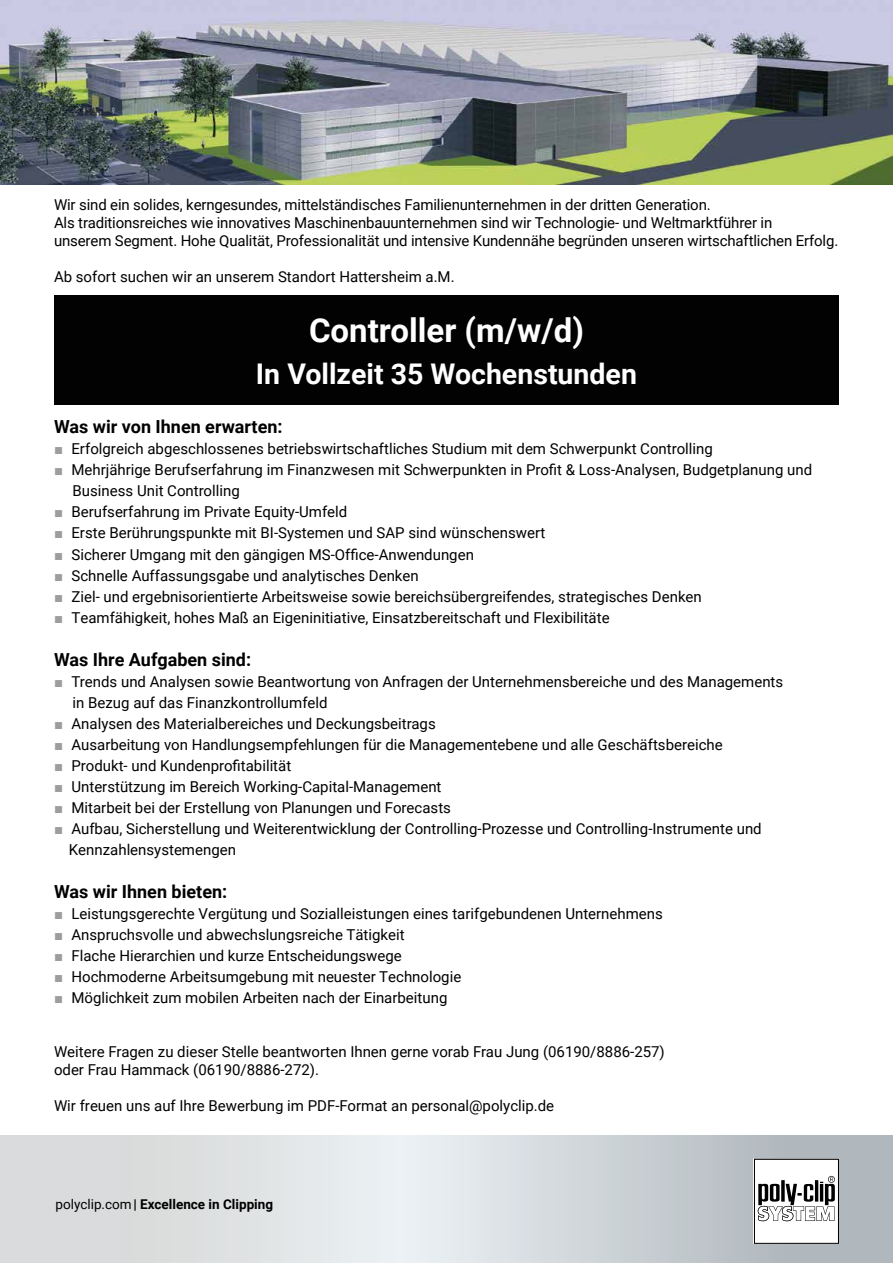
<style>
.page{position:relative;width:893px;height:1263px;background:#fff}
.page>*{position:absolute;margin:0;border:0;box-sizing:border-box;transform-origin:0 0}
.t1{font:700 33px "Roboto";color:#fff}
.t2{font:700 28.5px "Roboto";color:#fff}
.t3{font:700 18px "Roboto";color:#000}
.t4{font:15px/18px "Roboto";color:#000}
.t5{font:700 13.5px "Roboto";color:#000}
.s1{font-family:"Century Gothic";font-weight:700;color:#9d9d9c}
.s2{font-weight:400}
</style>
<div class="page">
<img style="left:0;top:0;width:893px;height:185px">
<div style="left:54px;top:295px;width:785px;height:110px;background:#020203"></div>
<svg style="left:0;top:1135px;width:893px;height:128px;background:#d4d9db"></svg>
<svg style="left:754px;top:1159px;width:85px;height:85px"></svg>
<p class="t4" style="left:54px;top:195px;width:786px">Wir sind ein solides, kerngesundes, mittelständisches Familienunternehmen in der dritten Generation.<br>Als traditionsreiches wie innovatives Maschinenbauunternehmen sind wir Technologie- und Weltmarktführer in<br>unserem Segment. Hohe Qualität, Professionalität und intensive Kundennähe begründen unseren wirtschaftlichen Erfolg.</p>
<p class="t4" style="left:54px;top:267px;width:402px">Ab sofort suchen wir an unserem Standort Hattersheim a.M.</p>
<h1 class="t1" style="left:309px;top:307px;width:276px">Controller (m/w/d)</h1>
<h2 class="t2" style="left:256px;top:354px;width:382px">In Vollzeit 35 Wochenstunden</h2>
<p class="t3" style="left:54px;top:414px;width:230px">Was wir von Ihnen erwarten:</p>
<p class="t4" style="left:54px;top:440px;width:660px"><span class="s1">■</span> Erfolgreich abgeschlossenes betriebswirtschaftliches Studium mit dem Schwerpunkt Controlling</p>
<p class="t4" style="left:73px;top:459px;width:741px;line-height:21px;text-indent:-19px"><span class="s1">■</span> Mehrjährige Berufserfahrung im Finanzwesen mit Schwerpunkten in Profit &amp; Loss-Analysen, Budgetplanung und<br>Business Unit Controlling</p>
<p class="t4" style="left:54px;top:503px;width:295px"><span class="s1">■</span> Berufserfahrung im Private Equity-Umfeld</p>
<p class="t4" style="left:54px;top:524px;width:493px"><span class="s1">■</span> Erste Berührungspunkte mit BI-Systemen und SAP sind wünschenswert</p>
<p class="t4" style="left:54px;top:545px;width:421px"><span class="s1">■</span> Sicherer Umgang mit den gängigen MS-Office-Anwendungen</p>
<p class="t4" style="left:54px;top:566px;width:366px"><span class="s1">■</span> Schnelle Auffassungsgabe und analytisches Denken</p>
<p class="t4" style="left:54px;top:587px;width:649px"><span class="s1">■</span> Ziel- und ergebnisorientierte Arbeitsweise sowie bereichsübergreifendes, strategisches Denken</p>
<p class="t4" style="left:54px;top:608px;width:557px"><span class="s1">■</span> Teamfähigkeit, hohes Maß an Eigeninitiative, Einsatzbereitschaft und Flexibilitäte</p>
<p class="t3" style="left:54px;top:647px;width:199px">Was Ihre Aufgaben sind:</p>
<p class="t4" style="left:73px;top:670px;width:712px;line-height:21px;text-indent:-19px"><span class="s1">■</span> Trends und Analysen sowie Beantwortung von Anfragen der Unternehmensbereiche und des Managements in Bezug auf das Finanzkontrollumfeld</p>
<p class="t4" style="left:54px;top:714px;width:383px"><span class="s1">■</span> Analysen des Materialbereiches und Deckungsbeitrags</p>
<p class="t4" style="left:54px;top:735px;width:670px"><span class="s1">■</span> Ausarbeitung von Handlungsempfehlungen für die Managementebene und alle Geschäftsbereiche</p>
<p class="t4" style="left:54px;top:756px;width:239px"><span class="s1">■</span> Produkt- und Kundenprofitabilität</p>
<p class="t4" style="left:54px;top:777px;width:389px"><span class="s1">■</span> Unterstützung im Bereich Working-Capital-Management</p>
<p class="t4" style="left:54px;top:798px;width:398px"><span class="s1">■</span> Mitarbeit bei der Erstellung von Planungen und Forecasts</p>
<p class="t4" style="left:69px;top:817px;width:694px;line-height:21px;text-indent:-15px"><span class="s1">■</span> Aufbau, Sicherstellung und Weiterentwicklung der Controlling-Prozesse und Controlling-Instrumente und<br>Kennzahlensystemengen</p>
<p class="t3" style="left:54px;top:879px;width:175px">Was wir Ihnen bieten:</p>
<p class="t4" style="left:54px;top:904px;width:610px"><span class="s1">■</span> Leistungsgerechte Vergütung und Sozialleistungen eines tarifgebundenen Unternehmens</p>
<p class="t4" style="left:54px;top:925px;width:352px"><span class="s1">■</span> Anspruchsvolle und abwechslungsreiche Tätigkeit</p>
<p class="t4" style="left:54px;top:946px;width:349px"><span class="s1">■</span> Flache Hierarchien und kurze Entscheidungswege</p>
<p class="t4" style="left:54px;top:967px;width:409px"><span class="s1">■</span> Hochmoderne Arbeitsumgebung mit neuester Technologie</p>
<p class="t4" style="left:54px;top:988px;width:395px"><span class="s1">■</span> Möglichkeit zum mobilen Arbeiten nach der Einarbeitung</p>
<p class="t4" style="left:54px;top:1042px;width:612px">Weitere Fragen zu dieser Stelle beantworten Ihnen gerne vorab Frau Jung (06190/8886-257) oder Frau Hammack (06190/8886-272).</p>
<p class="t4" style="left:54px;top:1096px;width:502px">Wir freuen uns auf Ihre Bewerbung im PDF-Format an personal@polyclip.de</p>
<p class="t5" style="left:55px;top:1194px;width:219px"><span class="s2">polyclip.com</span> | Excellence in Clipping</p>
</div>
